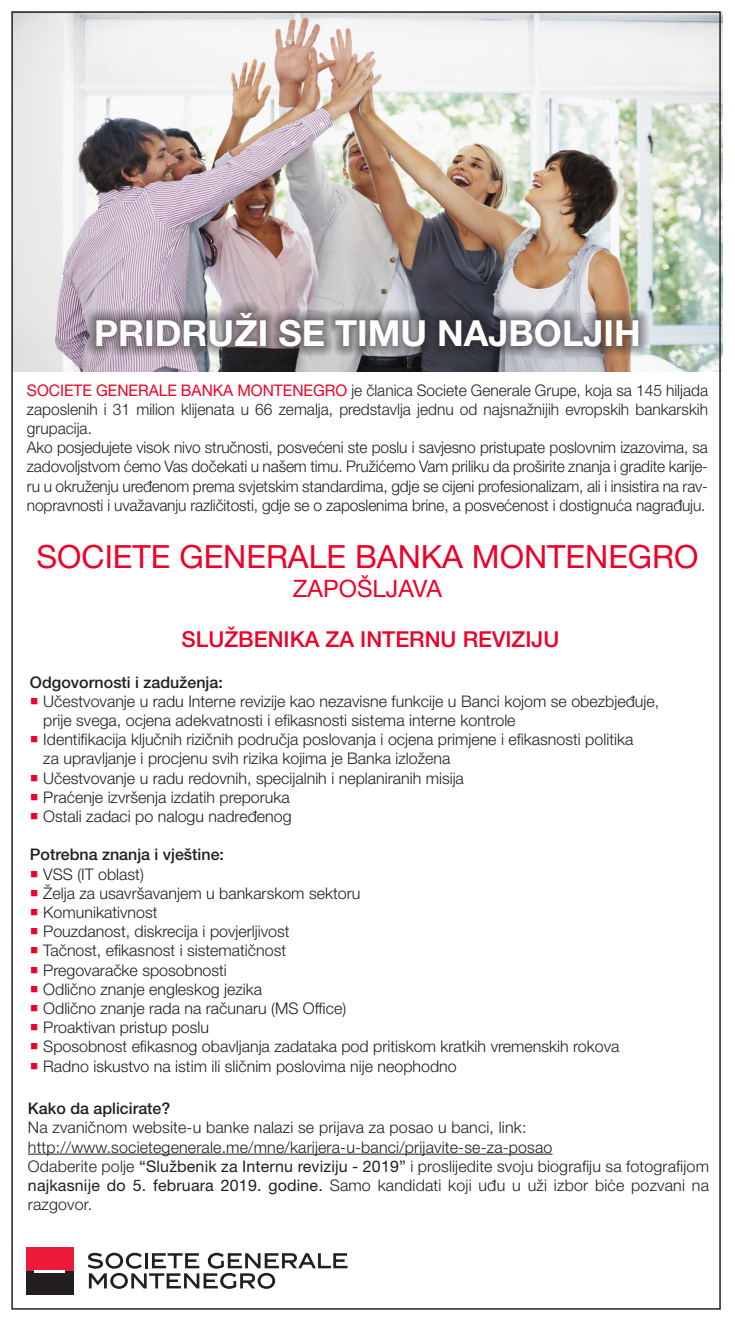
<style>
.page{position:relative;width:735px;height:1321px;background:#fff}
.page>*{position:absolute;margin:0;border:0;box-sizing:border-box;transform-origin:0 0}
.t1{font:700 36px "Helvetica Neue LT Std";color:#fff}
.t2{font:32px "Helvetica Neue LT Std";color:#ef0027}
.t3{font:24px "Helvetica Neue LT Std";color:#ef0027}
.t4{font:500 22px "Helvetica Neue LT Std";color:#ef0027}
.t5{font:300 16px/19.2px "Helvetica Neue LT Std";color:#231f20;text-align:justify}
.t6{font:500 16px "Helvetica Neue LT Std";color:#231f20}
.s1{font-weight:400;color:#ef0027}
.s2{color:#ef0027}
.s3{font-weight:400}
</style>
<div class="page">
<img style="left:14px;top:11px;width:707px;height:360px">
<svg style="left:86px;top:302px;width:563px;height:55px;background:#827c80"></svg>
<hr style="left:28px;top:1154px;width:524px;height:1px;background:#231f20">
<svg style="left:88px;top:1253px;width:259px;height:36px"></svg>
<div style="left:26px;top:1247px;width:47px;height:25px;background:#ed1a3a"></div>
<div style="left:26px;top:1271px;width:47px;height:24px;background:#231f20"></div>
<hr style="left:34px;top:1270px;width:31px;height:3px;background:#fff">
<p class="t1" style="left:94px;top:311px;width:547px">PRIDRUŽI SE TIMU NAJBOLJIH</p>
<p class="t5" style="left:27px;top:380px;width:682px"><span class="s1">SOCIETE GENERALE BANKA MONTENEGRO</span> je članica Societe Generale Grupe, koja sa 145 hiljada zaposlenih i 31 milion klijenata u 66 zemalja, predstavlja jednu od najsnažnijih evropskih bankarskih grupacija.</p>
<p class="t5" style="left:27px;top:438px;width:682px">Ako posjedujete visok nivo stručnosti, posvećeni ste poslu i savjesno pristupate poslovnim izazovima, sa zadovoljstvom ćemo Vas dočekati u našem timu. Pružićemo Vam priliku da proširite znanja i gradite karije&shy;ru u okruženju uređenom prema svjetskim standardima, gdje se cijeni profesionalizam, ali i insistira na rav&shy;nopravnosti i uvažavanju različitosti, gdje se o zaposlenima brine, a posvećenost i dostignuća nagrađuju.</p>
<p class="t2" style="left:36px;top:537px;width:663px">SOCIETE GENERALE BANKA MONTENEGRO</p>
<p class="t3" style="left:293px;top:574px;width:150px">ZAPOŠLJAVA</p>
<p class="t4" style="left:181px;top:626px;width:379px">SLUŽBENIKA ZA INTERNU REVIZIJU</p>
<p class="t6" style="left:30px;top:672px;width:194px">Odgovornosti i zaduženja:</p>
<p class="t5" style="left:30px;top:691px;width:630px"><span class="s2">○</span> Učestvovanje u radu Interne revizije kao nezavisne funkcije u Banci kojom se obezbjeđuje,</p>
<p class="t5" style="left:43px;top:710px;width:473px">prije svega, ocjena adekvatnosti i efikasnosti sistema interne kontrole</p>
<p class="t5" style="left:30px;top:730px;width:604px"><span class="s2">○</span> Identifikacija ključnih rizičnih područja poslovanja i ocjena primjene i efikasnosti politika</p>
<p class="t5" style="left:43px;top:749px;width:408px">za upravljanje i procjenu svih rizika kojima je Banka izložena</p>
<p class="t5" style="left:30px;top:768px;width:435px"><span class="s2">○</span> Učestvovanje u radu redovnih, specijalnih i neplaniranih misija</p>
<p class="t5" style="left:30px;top:787px;width:261px"><span class="s2">○</span> Praćenje izvršenja izdatih preporuka</p>
<p class="t5" style="left:30px;top:806px;width:263px"><span class="s2">○</span> Ostali zadaci po nalogu nadređenog</p>
<p class="t6" style="left:30px;top:845px;width:195px">Potrebna znanja i vještine:</p>
<p class="t5" style="left:30px;top:864px;width:115px"><span class="s2">○</span> VSS (IT oblast)</p>
<p class="t5" style="left:30px;top:883px;width:332px"><span class="s2">○</span> Želja za usavršavanjem u bankarskom sektoru</p>
<p class="t5" style="left:30px;top:902px;width:129px"><span class="s2">○</span> Komunikativnost</p>
<p class="t5" style="left:30px;top:922px;width:261px"><span class="s2">○</span> Pouzdanost, diskrecija i povjerljivost</p>
<p class="t5" style="left:30px;top:941px;width:257px"><span class="s2">○</span> Tačnost, efikasnost i sistematičnost</p>
<p class="t5" style="left:30px;top:960px;width:198px"><span class="s2">○</span> Pregovaračke sposobnosti</p>
<p class="t5" style="left:30px;top:979px;width:234px"><span class="s2">○</span> Odlično znanje engleskog jezika</p>
<p class="t5" style="left:30px;top:998px;width:317px"><span class="s2">○</span> Odlično znanje rada na računaru (MS Office)</p>
<p class="t5" style="left:30px;top:1018px;width:180px"><span class="s2">○</span> Proaktivan pristup poslu</p>
<p class="t5" style="left:30px;top:1037px;width:590px"><span class="s2">○</span> Sposobnost efikasnog obavljanja zadataka pod pritiskom kratkih vremenskih rokova</p>
<p class="t5" style="left:30px;top:1056px;width:428px"><span class="s2">○</span> Radno iskustvo na istim ili sličnim poslovima nije neophodno</p>
<p class="t6" style="left:28px;top:1099px;width:144px">Kako da aplicirate?</p>
<p class="t5" style="left:28px;top:1118px;width:499px">Na zvaničnom website-u banke nalazi se prijava za posao u banci, link:</p>
<p class="t5" style="left:28px;top:1137px;width:526px">http://www.societegenerale.me/mne/karijera-u-banci/prijavite-se-za-posao</p>
<p class="t5" style="left:28px;top:1156px;width:682px">Odaberite polje <span class="s3">“Službenik za Internu reviziju - 2019”</span> i proslijedite svoju biografiju sa fotografijom <span class="s3">najkasnije do 5. februara 2019. godine.</span> Samo kandidati koji uđu u uži izbor biće pozvani na razgovor.</p>
</div>
